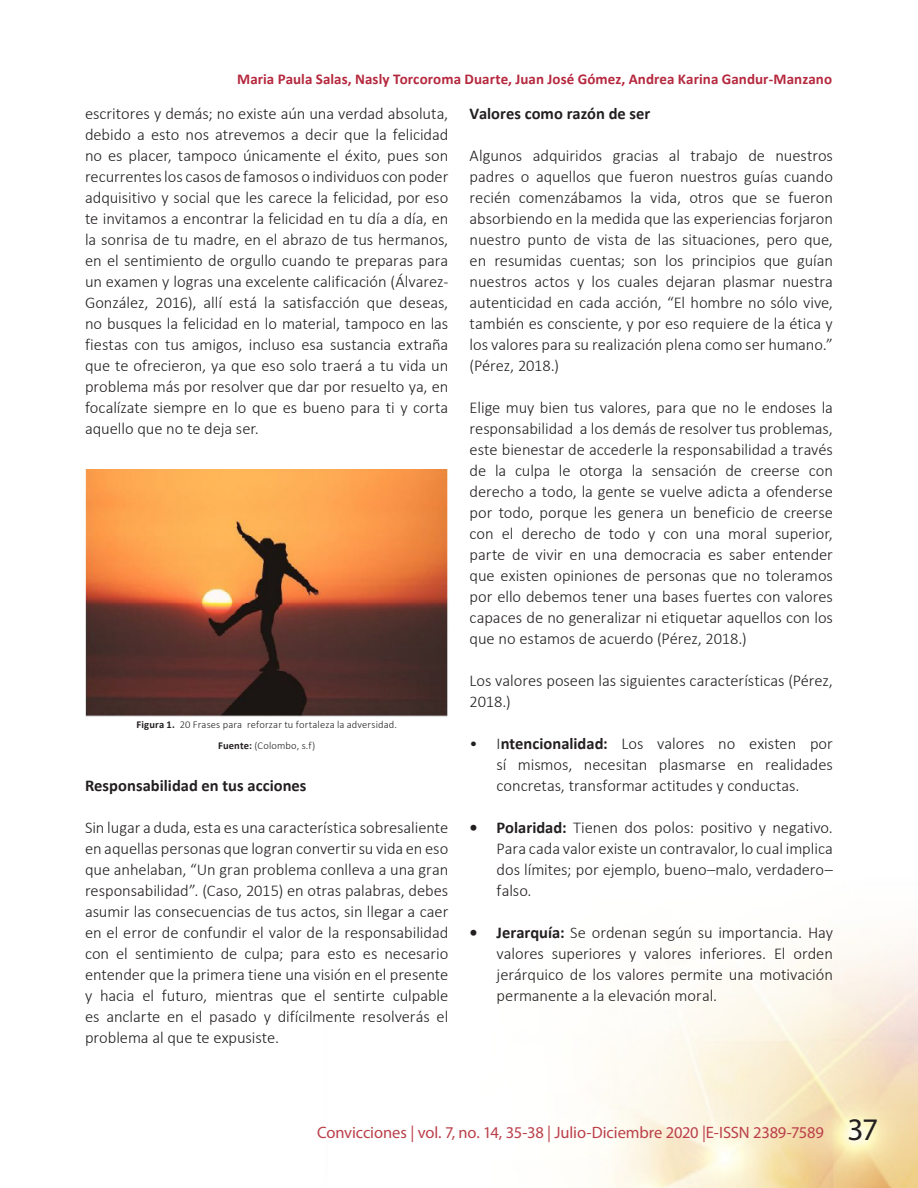
<style>
.page{position:relative;width:918px;height:1188px;background:#fff}
.page>*{position:absolute;margin:0;border:0;box-sizing:border-box;transform-origin:0 0}
.t1{font:300 16.5px/21px "Calibri";letter-spacing:-.005em;color:#231f20;text-align:justify}
.t2{font:16.5px "Myriad Pro";letter-spacing:-.01em;color:#bb404a}
.t3{font:700 16.5px "Calibri";color:#231f20}
.t4{font:700 15px "Calibri";letter-spacing:.005em;color:#b5283e}
.t5{font:300 10.5px "Calibri";letter-spacing:.015em;color:#231f20}
.s1{font-weight:700}
.s2{font-size:31.5px;color:#231f20}
</style>
<div class="page">
<img style="left:87px;top:602px;width:831px;height:586px">
<img style="left:85px;top:469px;width:363px;height:248px">
<p class="t4" style="left:237px;top:68px;width:596px">Maria Paula Salas, Nasly Torcoroma Duarte, Juan José Gómez, Andrea Karina Gandur-Manzano</p>
<p class="t1" style="left:85px;top:103px;width:365px">escritores y demás; no existe aún una verdad absoluta, debido a esto nos atrevemos a decir que la felicidad no es placer, tampoco únicamente el éxito, pues son recurrentes los casos de famosos o individuos con poder adquisitivo y social que les carece la felicidad, por eso te invitamos a encontrar la felicidad en tu día a día, en la sonrisa de tu madre, en el abrazo de tus hermanos, en el sentimiento de orgullo cuando te preparas para un examen y logras una excelente calificación (Álvarez-González, 2016), allí está la satisfacción que deseas, no busques la felicidad en lo material, tampoco en las fiestas con tus amigos, incluso esa sustancia extraña que te ofrecieron, ya que eso solo traerá a tu vida un problema más por resolver que dar por resuelto ya, en focalízate siempre en lo que es bueno para ti y corta aquello que no te deja ser.</p>
<p class="t3" style="left:470px;top:102px;width:182px">Valores como razón de ser</p>
<p class="t1" style="left:470px;top:145px;width:365px">Algunos adquiridos gracias al trabajo de nuestros padres o aquellos que fueron nuestros guías cuando recién comenzábamos la vida, otros que se fueron absorbiendo en la medida que las experiencias forjaron nuestro punto de vista de las situaciones, pero que, en resumidas cuentas; son los principios que guían nuestros actos y los cuales dejaran plasmar nuestra autenticidad en cada acción, “El hombre no sólo vive, también es consciente, y por eso requiere de la ética y los valores para su realización plena como ser humano.” (Pérez, 2018.)</p>
<p class="t1" style="left:470px;top:397px;width:365px">Elige muy bien tus valores, para que no le endoses la responsabilidad a los demás de resolver tus problemas, este bienestar de accederle la responsabilidad a través de la culpa le otorga la sensación de creerse con derecho a todo, la gente se vuelve adicta a ofenderse por todo, porque les genera un beneficio de creerse con el derecho de todo y con una moral superior, parte de vivir en una democracia es saber entender que existen opiniones de personas que no toleramos por ello debemos tener una bases fuertes con valores capaces de no generalizar ni etiquetar aquellos con los que no estamos de acuerdo (Pérez, 2018.)</p>
<p class="t1" style="left:470px;top:670px;width:365px">Los valores poseen las siguientes características (Pérez,<br>2018.)</p>
<p class="t1" style="left:497px;top:733px;width:338px;text-indent:-27px">• I<span class="s1">ntencionalidad:</span> Los valores no existen por sí mismos, necesitan plasmarse en realidades concretas, transformar actitudes y conductas.</p>
<p class="t1" style="left:497px;top:817px;width:338px;text-indent:-27px"><span class="s1">• Polaridad:</span> Tienen dos polos: positivo y negativo.<br>Para cada valor existe un contravalor, lo cual implica dos límites; por ejemplo, bueno–malo, verdadero– falso.</p>
<p class="t1" style="left:497px;top:922px;width:338px;text-indent:-27px"><span class="s1">• Jerarquía:</span> Se ordenan según su importancia. Hay valores superiores y valores inferiores. El orden jerárquico de los valores permite una motivación permanente a la elevación moral.</p>
<p class="t5" style="left:136px;top:718px;width:262px"><span class="s1">Figura 1.</span> 20 Frases para reforzar tu fortaleza la adversidad.</p>
<p class="t5" style="left:218px;top:739px;width:99px"><span class="s1">Fuente:</span> (Colombo, s.f)</p>
<p class="t3" style="left:85px;top:774px;width:223px">Responsabilidad en tus acciones</p>
<p class="t1" style="left:85px;top:817px;width:365px">Sin lugar a duda, esta es una característica sobresaliente en aquellas personas que logran convertir su vida en eso que anhelaban, “Un gran problema conlleva a una gran responsabilidad”. (Caso, 2015) en otras palabras, debes asumir las consecuencias de tus actos, sin llegar a caer en el error de confundir el valor de la responsabilidad con el sentimiento de culpa; para esto es necesario entender que la primera tiene una visión en el presente y hacia el futuro, mientras que el sentirte culpable es anclarte en el pasado y difícilmente resolverás el problema al que te expusiste.</p>
<p class="t2" style="left:317px;top:1123px;width:563px">Convicciones | vol. 7, no. 14, 35-38 | Julio-Diciembre 2020 |E-ISSN 2389-7589 <span class="s2">37</span></p>
</div>
